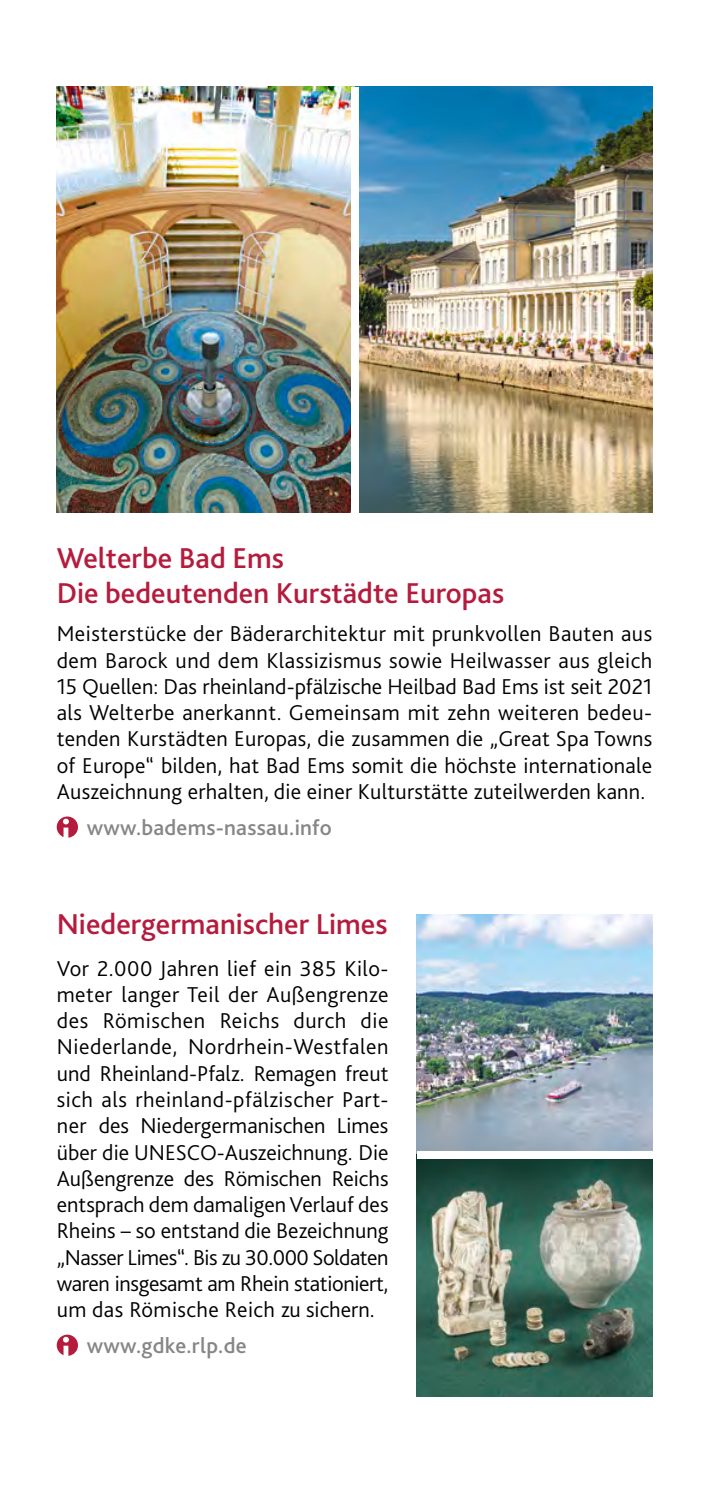
<style>
.page{position:relative;width:709px;height:1489px;background:#fff}
.page>*{position:absolute;margin:0;border:0;box-sizing:border-box;transform-origin:0 0}
.t1{font:500 30px/35px "Bliss 2";color:#b51b3d}
.t2{font:300 22.5px/26.2px "Bliss 2";letter-spacing:.01em;color:#000;text-align:justify}
.t3{font:500 22.5px "Bliss 2";letter-spacing:.01em;color:#868686}
</style>
<div class="page">
<img style="left:417px;top:914px;width:235px;height:482px">
<svg style="left:57px;top:816px;width:21px;height:21px"></svg>
<svg style="left:57px;top:1334px;width:21px;height:21px"></svg>
<img style="left:57px;top:87px;width:595px;height:425px">
<div style="left:351px;top:87px;width:7px;height:425px;background:#fff"></div>
<div style="left:417px;top:1151px;width:235px;height:7px;background:#fff"></div>
<h1 class="t1" style="left:57px;top:539px;width:449px">Welterbe Bad Ems<br>Die bedeutenden Kurstädte Europas</h1>
<p class="t2" style="left:57px;top:620px;width:597px">Meisterstücke der Bäderarchitektur mit prunkvollen Bauten aus dem Barock und dem Klassizismus sowie Heilwasser aus gleich 15 Quellen: Das rheinland-pfälzische Heilbad Bad Ems ist seit 2021 als Welterbe anerkannt. Gemeinsam mit zehn weiteren bedeu&shy;tenden Kurstädten Europas, die zusammen die „Great Spa Towns of Europe“ bilden, hat Bad Ems somit die höchste internationale Auszeichnung erhalten, die einer Kulturstätte zuteilwerden kann.</p>
<p class="t3" style="left:87px;top:813px;width:247px">www.badems-nassau.info</p>
<h1 class="t1" style="left:57px;top:906px;width:332px">Niedergermanischer Limes</h1>
<p class="t2" style="left:57px;top:954px;width:333px">Vor 2.000 Jahren lief ein 385 Kilo&shy;meter langer Teil der Außengrenze des Römischen Reichs durch die Niederlande, Nordrhein-Westfalen und Rheinland-Pfalz. Remagen freut sich als rheinland-pfälzischer Part&shy;ner des Niedergermanischen Limes über die UNESCO-Auszeichnung. Die Außengrenze des Römischen Reichs entsprach dem damaligen Verlauf des Rheins – so entstand die Bezeichnung „Nasser Limes“. Bis zu 30.000 Soldaten waren insgesamt am Rhein stationiert, um das Römische Reich zu sichern.</p>
<p class="t3" style="left:87px;top:1331px;width:161px">www.gdke.rlp.de</p>
</div>
